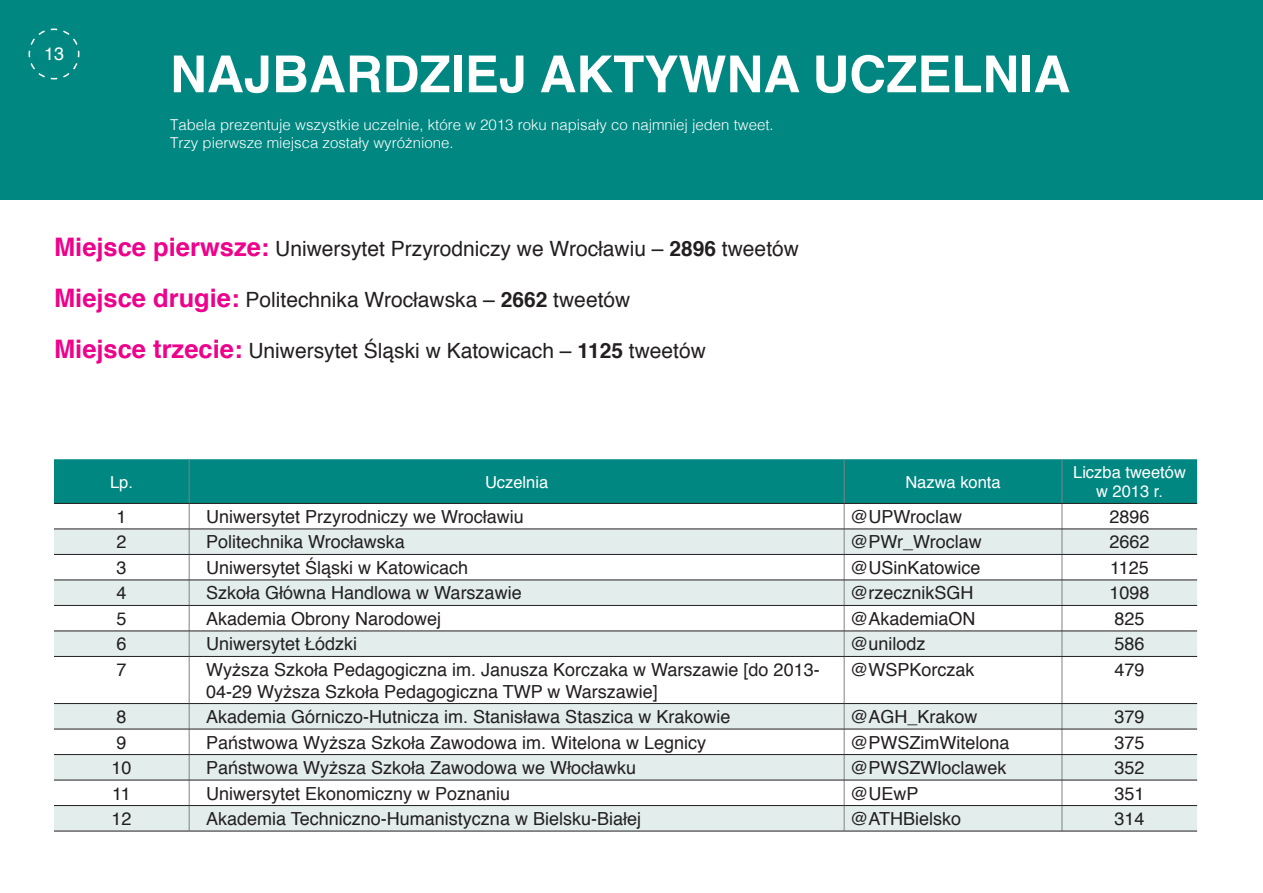
<style>
.page{position:relative;width:1263px;height:893px;background:#fff}
.page>*{position:absolute;margin:0;border:0;box-sizing:border-box;transform-origin:0 0}
.t1{font:700 51px "Helvetica";color:#fff}
.A{font:21px "Helvetica";color:#231f20}
.A-2{font:18px/21.6px "Helvetica";color:#231f20}
.t2{font:18px "Helvetica";color:#fff}
.NAgłowek{font:16.5px/19.8px "Helvetica";color:#fff;text-align:center}
.AKAPIT{font:300 15px/18px "Helvetica";color:#fff}
.s1{font-weight:700;font-size:25.5px;color:#ed028c}
.s2{font-weight:700}
</style>
<div class="page">
<div style="left:0;top:1px;width:1263px;height:199px;background:#008781"></div>
<svg style="left:28px;top:28px;width:52px;height:52px"></svg>
<div style="left:54px;top:459px;width:1143px;height:44px;background:#008781"></div>
<svg style="left:54px;top:530px;width:1143px;height:301px;fill:#e2edec"></svg>
<hr style="left:189px;top:459px;width:1px;height:44px;background:#808285">
<hr style="left:844px;top:459px;width:1px;height:44px;background:#808285">
<hr style="left:1062px;top:459px;width:1px;height:44px;background:#808285">
<svg style="left:189px;top:504px;width:1px;height:152px"></svg>
<svg style="left:844px;top:504px;width:1px;height:152px"></svg>
<svg style="left:1062px;top:504px;width:1px;height:152px"></svg>
<hr style="left:189px;top:657px;width:1px;height:46px;background:#808285">
<hr style="left:844px;top:657px;width:1px;height:46px;background:#808285">
<hr style="left:1062px;top:657px;width:1px;height:46px;background:#808285">
<svg style="left:189px;top:704px;width:1px;height:127px"></svg>
<svg style="left:844px;top:704px;width:1px;height:127px"></svg>
<svg style="left:1062px;top:704px;width:1px;height:127px"></svg>
<hr style="left:54px;top:503px;width:135px;height:1px;background:#231f20">
<hr style="left:189px;top:503px;width:655px;height:1px;background:#231f20">
<hr style="left:844px;top:503px;width:218px;height:1px;background:#231f20">
<hr style="left:1062px;top:503px;width:135px;height:1px;background:#231f20">
<hr style="left:54px;top:529px;width:135px;height:1px;background:#231f20">
<hr style="left:189px;top:529px;width:655px;height:1px;background:#231f20">
<hr style="left:844px;top:529px;width:218px;height:1px;background:#231f20">
<hr style="left:1062px;top:529px;width:135px;height:1px;background:#231f20">
<hr style="left:54px;top:554px;width:135px;height:1px;background:#231f20">
<hr style="left:189px;top:554px;width:655px;height:1px;background:#231f20">
<hr style="left:844px;top:554px;width:218px;height:1px;background:#231f20">
<hr style="left:1062px;top:554px;width:135px;height:1px;background:#231f20">
<hr style="left:54px;top:580px;width:135px;height:1px;background:#231f20">
<hr style="left:189px;top:580px;width:655px;height:1px;background:#231f20">
<hr style="left:844px;top:580px;width:218px;height:1px;background:#231f20">
<hr style="left:1062px;top:580px;width:135px;height:1px;background:#231f20">
<hr style="left:54px;top:605px;width:135px;height:1px;background:#231f20">
<hr style="left:189px;top:605px;width:655px;height:1px;background:#231f20">
<hr style="left:844px;top:605px;width:218px;height:1px;background:#231f20">
<hr style="left:1062px;top:605px;width:135px;height:1px;background:#231f20">
<hr style="left:54px;top:631px;width:135px;height:1px;background:#231f20">
<hr style="left:189px;top:631px;width:655px;height:1px;background:#231f20">
<hr style="left:844px;top:631px;width:218px;height:1px;background:#231f20">
<hr style="left:1062px;top:631px;width:135px;height:1px;background:#231f20">
<hr style="left:54px;top:656px;width:135px;height:1px;background:#231f20">
<hr style="left:189px;top:656px;width:655px;height:1px;background:#231f20">
<hr style="left:844px;top:656px;width:218px;height:1px;background:#231f20">
<hr style="left:1062px;top:656px;width:135px;height:1px;background:#231f20">
<hr style="left:54px;top:703px;width:135px;height:1px;background:#231f20">
<hr style="left:189px;top:703px;width:655px;height:1px;background:#231f20">
<hr style="left:844px;top:703px;width:218px;height:1px;background:#231f20">
<hr style="left:1062px;top:703px;width:135px;height:1px;background:#231f20">
<hr style="left:54px;top:729px;width:135px;height:1px;background:#231f20">
<hr style="left:189px;top:729px;width:655px;height:1px;background:#231f20">
<hr style="left:844px;top:729px;width:218px;height:1px;background:#231f20">
<hr style="left:1062px;top:729px;width:135px;height:1px;background:#231f20">
<hr style="left:54px;top:754px;width:135px;height:1px;background:#231f20">
<hr style="left:189px;top:754px;width:655px;height:1px;background:#231f20">
<hr style="left:844px;top:754px;width:218px;height:1px;background:#231f20">
<hr style="left:1062px;top:754px;width:135px;height:1px;background:#231f20">
<hr style="left:54px;top:780px;width:135px;height:1px;background:#231f20">
<hr style="left:189px;top:780px;width:655px;height:1px;background:#231f20">
<hr style="left:844px;top:780px;width:218px;height:1px;background:#231f20">
<hr style="left:1062px;top:780px;width:135px;height:1px;background:#231f20">
<hr style="left:54px;top:805px;width:135px;height:1px;background:#231f20">
<hr style="left:189px;top:805px;width:655px;height:1px;background:#231f20">
<hr style="left:844px;top:805px;width:218px;height:1px;background:#231f20">
<hr style="left:1062px;top:805px;width:135px;height:1px;background:#231f20">
<hr style="left:54px;top:831px;width:135px;height:1px;background:#231f20">
<hr style="left:189px;top:831px;width:655px;height:1px;background:#231f20">
<hr style="left:844px;top:831px;width:218px;height:1px;background:#231f20">
<hr style="left:1062px;top:831px;width:135px;height:1px;background:#231f20">
<p class="t2" style="left:44px;top:40px;width:22px">13</p>
<p class="t1" style="left:170px;top:33px;width:902px">NAJBARDZIEJ AKTYWNA UCZELNIA</p>
<p class="AKAPIT" style="left:170px;top:115px;width:605px">Tabela prezentuje wszystkie uczelnie, które w 2013 roku napisały co najmniej jeden tweet.<br>Trzy pierwsze miejsca zostały wyróżnione.</p>
<p class="A" style="left:54px;top:233px;width:746px"><span class="s1">Miejsce pierwsze:</span> Uniwersytet Przyrodniczy we Wrocławiu – <span class="s2">2896</span> tweetów</p>
<p class="A" style="left:54px;top:284px;width:578px"><span class="s1">Miejsce drugie:</span> Politechnika Wrocławska – <span class="s2">2662</span> tweetów</p>
<p class="A" style="left:54px;top:335px;width:653px"><span class="s1">Miejsce trzecie:</span> Uniwersytet Śląski w Katowicach – <span class="s2">1125</span> tweetów</p>
<p class="NAgłowek" style="left:110px;top:472px;width:24px">Lp.</p>
<p class="NAgłowek" style="left:485px;top:472px;width:65px">Uczelnia</p>
<p class="NAgłowek" style="left:905px;top:472px;width:97px">Nazwa konta</p>
<p class="NAgłowek" style="left:1073px;top:462px;width:114px">Liczba tweetów w 2013 r.</p>
<p class="A-2" style="left:117px;top:506px;width:12px">1</p>
<p class="A-2" style="left:206px;top:506px;width:319px">Uniwersytet Przyrodniczy we Wrocławiu</p>
<p class="A-2" style="left:850px;top:506px;width:113px">@UPWroclaw</p>
<p class="A-2" style="left:1109px;top:506px;width:42px">2896</p>
<p class="A-2" style="left:117px;top:532px;width:12px">2</p>
<p class="A-2" style="left:206px;top:532px;width:200px">Politechnika Wrocławska</p>
<p class="A-2" style="left:850px;top:532px;width:133px">@PWr_Wroclaw</p>
<p class="A-2" style="left:1109px;top:532px;width:42px">2662</p>
<p class="A-2" style="left:117px;top:557px;width:12px">3</p>
<p class="A-2" style="left:206px;top:557px;width:264px">Uniwersytet Śląski w Katowicach</p>
<p class="A-2" style="left:850px;top:557px;width:132px">@USinKatowice</p>
<p class="A-2" style="left:1110px;top:557px;width:40px">1125</p>
<p class="A-2" style="left:117px;top:583px;width:12px">4</p>
<p class="A-2" style="left:206px;top:583px;width:317px">Szkoła Główna Handlowa w Warszawie</p>
<p class="A-2" style="left:850px;top:583px;width:125px">@rzecznikSGH</p>
<p class="A-2" style="left:1109px;top:583px;width:42px">1098</p>
<p class="A-2" style="left:117px;top:608px;width:12px">5</p>
<p class="A-2" style="left:206px;top:608px;width:237px">Akademia Obrony Narodowej</p>
<p class="A-2" style="left:850px;top:608px;width:127px">@AkademiaON</p>
<p class="A-2" style="left:1114px;top:608px;width:32px">825</p>
<p class="A-2" style="left:117px;top:634px;width:12px">6</p>
<p class="A-2" style="left:206px;top:634px;width:153px">Uniwersytet Łódzki</p>
<p class="A-2" style="left:850px;top:634px;width:77px">@unilodz</p>
<p class="A-2" style="left:1114px;top:634px;width:32px">586</p>
<p class="A-2" style="left:117px;top:659px;width:12px">7</p>
<p class="A-2" style="left:206px;top:659px;width:615px">Wyższa Szkoła Pedagogiczna im. Janusza Korczaka w Warszawie [do 2013-<br>04-29 Wyższa Szkoła Pedagogiczna TWP w Warszawie]</p>
<p class="A-2" style="left:850px;top:659px;width:126px">@WSPKorczak</p>
<p class="A-2" style="left:1114px;top:659px;width:32px">479</p>
<p class="A-2" style="left:117px;top:706px;width:12px">8</p>
<p class="A-2" style="left:206px;top:706px;width:526px">Akademia Górniczo-Hutnicza im. Stanisława Staszica w Krakowie</p>
<p class="A-2" style="left:850px;top:706px;width:129px">@AGH_Krakow</p>
<p class="A-2" style="left:1114px;top:706px;width:32px">379</p>
<p class="A-2" style="left:117px;top:732px;width:12px">9</p>
<p class="A-2" style="left:206px;top:732px;width:501px">Państwowa Wyższa Szkoła Zawodowa im. Witelona w Legnicy</p>
<p class="A-2" style="left:850px;top:732px;width:161px">@PWSZimWitelona</p>
<p class="A-2" style="left:1114px;top:732px;width:32px">375</p>
<p class="A-2" style="left:112px;top:757px;width:22px">10</p>
<p class="A-2" style="left:206px;top:757px;width:431px">Państwowa Wyższa Szkoła Zawodowa we Włocławku</p>
<p class="A-2" style="left:850px;top:757px;width:158px">@PWSZWloclawek</p>
<p class="A-2" style="left:1114px;top:757px;width:32px">352</p>
<p class="A-2" style="left:112px;top:783px;width:20px">11</p>
<p class="A-2" style="left:206px;top:783px;width:306px">Uniwersytet Ekonomiczny w Poznaniu</p>
<p class="A-2" style="left:850px;top:783px;width:70px">@UEwP</p>
<p class="A-2" style="left:1114px;top:783px;width:32px">351</p>
<p class="A-2" style="left:112px;top:808px;width:22px">12</p>
<p class="A-2" style="left:206px;top:808px;width:436px">Akademia Techniczno-Humanistyczna w Bielsku-Białej</p>
<p class="A-2" style="left:850px;top:808px;width:112px">@ATHBielsko</p>
<p class="A-2" style="left:1114px;top:808px;width:32px">314</p>
</div>
